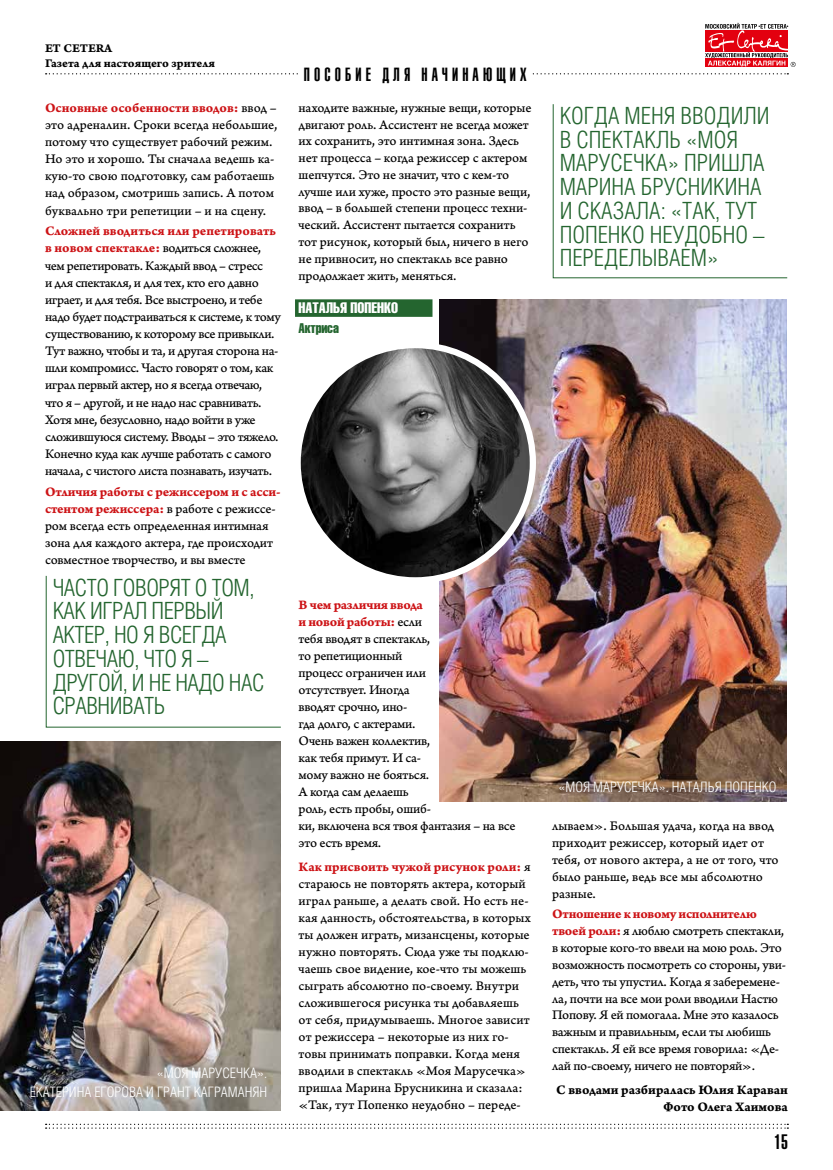
<style>
.page{position:relative;width:833px;height:1170px;background:#fff}
.page>*{position:absolute;margin:0;border:0;box-sizing:border-box;transform-origin:0 0}
.t1{font:300 23.75px/23.8px "Helios Cond";color:#24652f}
.t2{font:300 23.75px/23.8px "Helios Cond";letter-spacing:-.02em;color:#24652f}
.t3{font:20.62px "Helios Ultra Compressed";color:#000}
.t4{font:18.75px "Helios Ultra Compressed";letter-spacing:.22em;color:#000}
.t5{font:15px "Helios Compressed";color:#fff}
.t6{font:300 14.38px/19.4px "Helios Cond";color:#fff;text-align:right}
.t7{font:13.75px/17px "Arno Pro Caption";letter-spacing:-.015em;color:#000}
.t8{font:13.75px/17.1px "Arno Pro Bold Caption";letter-spacing:-.005em;color:#cd1316}
.t9{font:13.75px/16.9px "Arno Pro Bold Caption";color:#000;text-align:right}
.t10{font:13.75px "Helios Compressed";letter-spacing:-.01em;color:#24652f}
.t11{font:12.5px/15px "Arno Pro Bold Caption";color:#000}
.s1{font-family:"Arno Pro Caption";color:#000}
.s2{font-family:"Arno Pro Bold Caption";color:#cd1316}
</style>
<div class="page">
<svg style="left:705px;top:23px;width:90px;height:44px"></svg>
<svg style="left:46px;top:73px;width:742px;height:1px"></svg>
<svg style="left:46px;top:1123px;width:742px;height:5px"></svg>
<img style="left:0;top:741px;width:281px;height:369px">
<div style="left:298px;top:55px;width:233px;height:37px;background:#fff"></div>
<div style="left:295px;top:299px;width:137px;height:18px;background:#24652f"></div>
<svg style="left:46px;top:575px;width:235px;height:152px"></svg>
<svg style="left:552px;top:104px;width:236px;height:174px"></svg>
<img style="left:439px;top:299px;width:347px;height:502px">
<img style="left:298px;top:345px;width:235px;height:235px;border-radius:118px">
<div style="left:294px;top:342px;width:242px;height:241px;border:6px solid #fff;border-radius:50%"></div>
<p class="t11" style="left:45px;top:42px;width:171px">ET CETERA<br>Газета для настоящего зрителя</p>
<p class="t8" style="left:45px;top:100px;width:233px">Основные особенности вводов: <span class="s1">ввод –</span></p>
<p class="t7" style="left:45px;top:117px;width:234px">это адреналин. Сроки всегда небольшие, потому что существует рабочий режим.<br>Но это и хорошо. Ты сначала ведешь ка&shy;кую-то свою подготовку, сам работаешь над образом, смотришь запись. А потом буквально три репетиции – и на сцену.</p>
<p class="t8" style="left:45px;top:223px;width:232px">Сложней вводиться или репетировать в новом спектакле: <span class="s1">водиться сложнее,</span></p>
<p class="t7" style="left:45px;top:257px;width:237px">чем репетировать. Каждый ввод – стресс<br>и для спектакля, и для тех, кто его давно играет, и для тебя. Все выстроено, и тебе надо будет подстраиваться к системе, к тому существованию, к которому все привыкли.<br>Тут важно, чтобы и та, и другая сторона на&shy;шли компромисс. Часто говорят о том, как играл первый актер, но я всегда отвечаю, что я – другой, и не надо нас сравнивать.<br>Хотя мне, безусловно, надо войти в уже сложившуюся систему. Вводы – это тяжело.<br>Конечно куда как лучше работать с самого начала, с чистого листа познавать, изучать.</p>
<p class="t8" style="left:45px;top:483px;width:237px">Отличия работы с режиссером и с асси&shy;стентом режиссера: <span class="s1">в работе с режиссе-</span></p>
<p class="t7" style="left:45px;top:518px;width:230px">ром всегда есть определенная интимная зона для каждого актера, где происходит совместное творчество, и вы вместе</p>
<h1 class="t2" style="left:53px;top:575px;width:213px">ЧАСТО ГОВОРЯТ О ТОМ,<br>КАК ИГРАЛ ПЕРВЫЙ<br>АКТЕР, НО Я ВСЕГДА<br>ОТВЕЧАЮ, ЧТО Я –<br>ДРУГОЙ, И НЕ НАДО НАС<br>СРАВНИВАТЬ</h1>
<p class="t6" style="left:30px;top:1063px;width:239px">«МОЯ МАРУСЕЧКА».<br>ЕКАТЕРИНА ЕГОРОВА И ГРАНТ КАГРАМАНЯН</p>
<h3 class="t4" style="left:304px;top:64px;width:224px">ПОСОБИЕ ДЛЯ НАЧИНАЮЩИХ</h3>
<p class="t7" style="left:298px;top:100px;width:234px">находите важные, нужные вещи, которые двигают роль. Ассистент не всегда может их сохранить, это интимная зона. Здесь нет процесса – когда режиссер с актером шепчутся. Это не значит, что с кем-то лучше или хуже, просто это разные вещи, ввод – в большей степени процесс техни&shy;ческий. Ассистент пытается сохранить тот рисунок, который был, ничего в него не привносит, но спектакль все равно продолжает жить, меняться.</p>
<p class="t5" style="left:298px;top:299px;width:101px">НАТАЛЬЯ ПОПЕНКО</p>
<p class="t10" style="left:298px;top:320px;width:42px">Актриса</p>
<p class="t8" style="left:298px;top:597px;width:126px">В чем различия ввода и новой работы: <span class="s1">если</span></p>
<p class="t7" style="left:298px;top:631px;width:218px">тебя вводят в спектакль,<br>то репетиционный<br>процесс ограничен или<br>отсутствует. Иногда<br>вводят срочно, ино-<br>гда долго, с актерами.<br>Очень важен коллектив,<br>как тебя примут. И са-<br>мому важно не бояться.<br>А когда сам делаешь<br>роль, есть пробы, ошиб-<br>ки, включена вся твоя фантазия – на все это есть время.</p>
<p class="t8" style="left:298px;top:858px;width:233px">Как присвоить чужой рисунок роли: <span class="s1">я</span></p>
<p class="t7" style="left:298px;top:875px;width:233px">стараюсь не повторять актера, который играл раньше, а делать свой. Но есть не&shy;кая данность, обстоятельства, в которых ты должен играть, мизансцены, которые нужно повторять. Сюда уже ты подклю&shy;чаешь свое видение, кое-что ты можешь сыграть абсолютно по-своему. Внутри сложившегося рисунка ты добавляешь от себя, придумываешь. Многое зависит от режиссера – некоторые из них го&shy;товы принимать поправки. Когда меня вводили в спектакль «Моя Марусечка» пришла Марина Брусникина и сказала: «Так, тут Попенко неудобно – переде-</p>
<h1 class="t1" style="left:559px;top:103px;width:211px">КОГДА МЕНЯ ВВОДИЛИ<br>В СПЕКТАКЛЬ «МОЯ<br>МАРУСЕЧКА» ПРИШЛА<br>МАРИНА БРУСНИКИНА<br>И СКАЗАЛА: «ТАК, ТУТ<br>ПОПЕНКО НЕУДОБНО –<br>ПЕРЕДЕЛЫВАЕМ»</h1>
<p class="t6" style="left:558px;top:777px;width:219px">«МОЯ МАРУСЕЧКА». НАТАЛЬЯ ПОПЕНКО</p>
<p class="t7" style="left:552px;top:818px;width:228px">лываем». Большая удача, когда на ввод приходит режиссер, который идет от тебя, от нового актера, а не от того, что было раньше, ведь все мы абсолютно разные.</p>
<p class="t8" style="left:552px;top:906px;width:206px">Отношение к новому исполнителю</p>
<p class="t7" style="left:552px;top:922px;width:235px"><span class="s2">твоей роли:</span> я люблю смотреть спектакли, в которые кого-то ввели на мою роль. Это возможность посмотреть со стороны, уви&shy;деть, что ты упустил. Когда я заберемене&shy;ла, почти на все мои роли вводили Настю Попову. Я ей помогала. Мне это казалось важным и правильным, если ты любишь спектакль. Я ей все время говорила: «Де&shy;лай по-своему, ничего не повторяй».</p>
<p class="t9" style="left:556px;top:1081px;width:233px">С вводами разбиралась Юлия Караван<br>Фото Олега Хаимова</p>
<h2 class="t3" style="left:774px;top:1129px;width:15px">15</h2>
</div>
